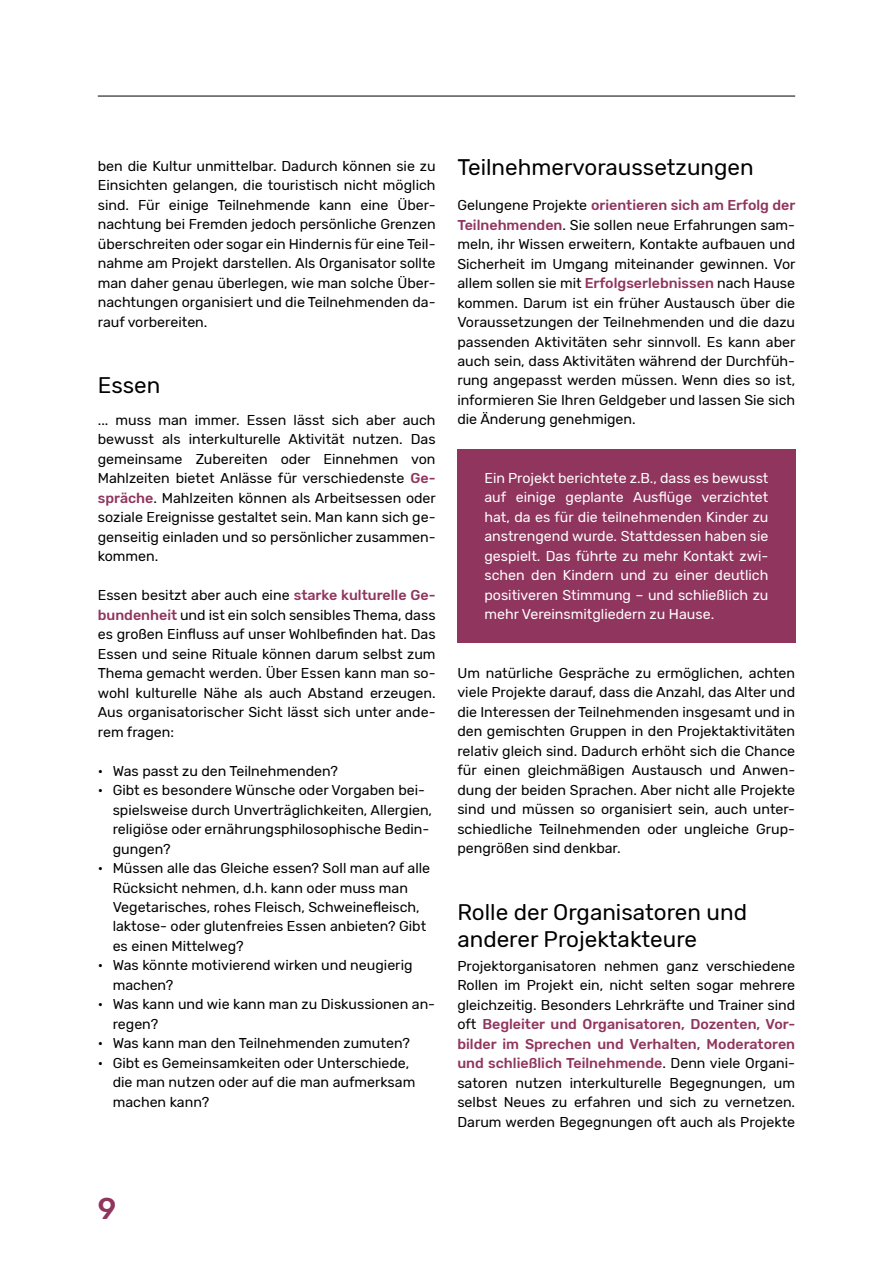
<style>
.page{position:relative;width:893px;height:1263px;background:#fff}
.page>*{position:absolute;margin:0;border:0;box-sizing:border-box;transform-origin:0 0}
.t1{font:500 30px "Rubik";color:#90355e}
.t2{font:22.5px/27px "Rubik";color:#000}
.t3{font:14.25px/19.5px "Rubik";color:#000;text-align:justify}
.t4{font:14.25px/19.5px "Rubik";color:#fff;text-align:justify}
.s1{font-weight:500;color:#90355e}
</style>
<div class="page">
<hr style="left:98px;top:96px;width:697px;height:1px;background:#000">
<div style="left:457px;top:450px;width:338px;height:193px;background:#90355e"></div>
<p class="t3" style="left:98px;top:157px;width:339px">ben die Kultur unmittelbar. Dadurch können sie zu Einsichten gelangen, die touristisch nicht möglich sind. Für einige Teilnehmende kann eine Über&shy;nachtung bei Fremden jedoch persönliche Grenzen überschreiten oder sogar ein Hindernis für eine Teil&shy;nahme am Projekt darstellen. Als Organisator sollte man daher genau überlegen, wie man solche Über&shy;nachtungen organisiert und die Teilnehmenden da&shy;rauf vorbereiten.</p>
<h2 class="t2" style="left:98px;top:372px;width:64px">Essen</h2>
<p class="t3" style="left:98px;top:410px;width:340px">... muss man immer. Essen lässt sich aber auch bewusst als interkulturelle Aktivität nutzen. Das gemeinsame Zubereiten oder Einnehmen von Mahlzeiten bietet Anlässe für verschiedenste <span class="s1">Ge&shy;spräche</span>. Mahlzeiten können als Arbeitsessen oder soziale Ereignisse gestaltet sein. Man kann sich ge&shy;genseitig einladen und so persönlicher zusammen&shy;kommen.</p>
<p class="t3" style="left:98px;top:586px;width:339px">Essen besitzt aber auch eine <span class="s1">starke kulturelle Ge&shy;bundenheit</span> und ist ein solch sensibles Thema, dass es großen Einfluss auf unser Wohlbefinden hat. Das Essen und seine Rituale können darum selbst zum Thema gemacht werden. Über Essen kann man so&shy;wohl kulturelle Nähe als auch Abstand erzeugen.<br>Aus organisatorischer Sicht lässt sich unter ande&shy;rem fragen:</p>
<p class="t3" style="left:98px;top:761px;width:242px">• Was passt zu den Teilnehmenden?</p>
<p class="t3" style="left:113px;top:781px;width:321px;text-align:left;text-indent:-15px">• Gibt es besondere Wünsche oder Vorgaben bei&shy;spielsweise durch Unverträglichkeiten, Allergien, religiöse oder ernährungsphilosophische Bedin&shy;gungen?</p>
<p class="t3" style="left:113px;top:859px;width:319px;text-align:left;text-indent:-15px">• Müssen alle das Gleiche essen? Soll man auf alle Rücksicht nehmen, d.h. kann oder muss man Vegetarisches, rohes Fleisch, Schweinefleisch, laktose- oder glutenfreies Essen anbieten? Gibt es einen Mittelweg?</p>
<p class="t3" style="left:113px;top:956px;width:301px;text-indent:-15px">• Was könnte motivierend wirken und neugierig machen?</p>
<p class="t3" style="left:113px;top:995px;width:324px;text-indent:-15px">• Was kann und wie kann man zu Diskussionen an&shy;regen?</p>
<p class="t3" style="left:98px;top:1034px;width:314px">• Was kann man den Teilnehmenden zumuten?</p>
<p class="t3" style="left:113px;top:1054px;width:304px;text-align:left;text-indent:-15px">• Gibt es Gemeinsamkeiten oder Unterschiede, die man nutzen oder auf die man aufmerksam machen kann?</p>
<h2 class="t2" style="left:457px;top:154px;width:298px">Teilnehmervoraussetzungen</h2>
<p class="t3" style="left:457px;top:196px;width:340px">Gelungene Projekte <span class="s1">orientieren sich am Erfolg der Teilnehmenden</span>. Sie sollen neue Erfahrungen sam&shy;meln, ihr Wissen erweitern, Kontakte aufbauen und Sicherheit im Umgang miteinander gewinnen. Vor allem sollen sie mit <span class="s1">Erfolgserlebnissen</span> nach Hause kommen. Darum ist ein früher Austausch über die Voraussetzungen der Teilnehmenden und die dazu passenden Aktivitäten sehr sinnvoll. Es kann aber auch sein, dass Aktivitäten während der Durchfüh&shy;rung angepasst werden müssen. Wenn dies so ist, informieren Sie Ihren Geldgeber und lassen Sie sich die Änderung genehmigen.</p>
<p class="t4" style="left:484px;top:469px;width:286px">Ein Projekt berichtete z.B., dass es bewusst auf einige geplante Ausflüge verzichtet hat, da es für die teilnehmenden Kinder zu anstrengend wurde. Stattdessen haben sie gespielt. Das führte zu mehr Kontakt zwi&shy;schen den Kindern und zu einer deutlich positiveren Stimmung – und schließlich zu mehr Vereinsmitgliedern zu Hause.</p>
<p class="t3" style="left:457px;top:664px;width:339px">Um natürliche Gespräche zu ermöglichen, achten viele Projekte darauf, dass die Anzahl, das Alter und die Interessen der Teilnehmenden insgesamt und in den gemischten Gruppen in den Projektaktivitäten relativ gleich sind. Dadurch erhöht sich die Chance für einen gleichmäßigen Austausch und Anwen&shy;dung der beiden Sprachen. Aber nicht alle Projekte sind und müssen so organisiert sein, auch unter&shy;schiedliche Teilnehmenden oder ungleiche Grup&shy;pengrößen sind denkbar.</p>
<h2 class="t2" style="left:457px;top:899px;width:291px">Rolle der Organisatoren und anderer Projektakteure</h2>
<p class="t3" style="left:457px;top:956px;width:339px">Projektorganisatoren nehmen ganz verschiedene Rollen im Projekt ein, nicht selten sogar mehrere gleichzeitig. Besonders Lehrkräfte und Trainer sind oft <span class="s1">Begleiter und Organisatoren, Dozenten, Vor&shy;bilder im Sprechen und Verhalten, Moderatoren und schließlich Teilnehmende</span>. Denn viele Organi&shy;satoren nutzen interkulturelle Begegnungen, um selbst Neues zu erfahren und sich zu vernetzen.<br>Darum werden Begegnungen oft auch als Projekte</p>
<h1 class="t1" style="left:98px;top:1191px;width:20px">9</h1>
</div>
